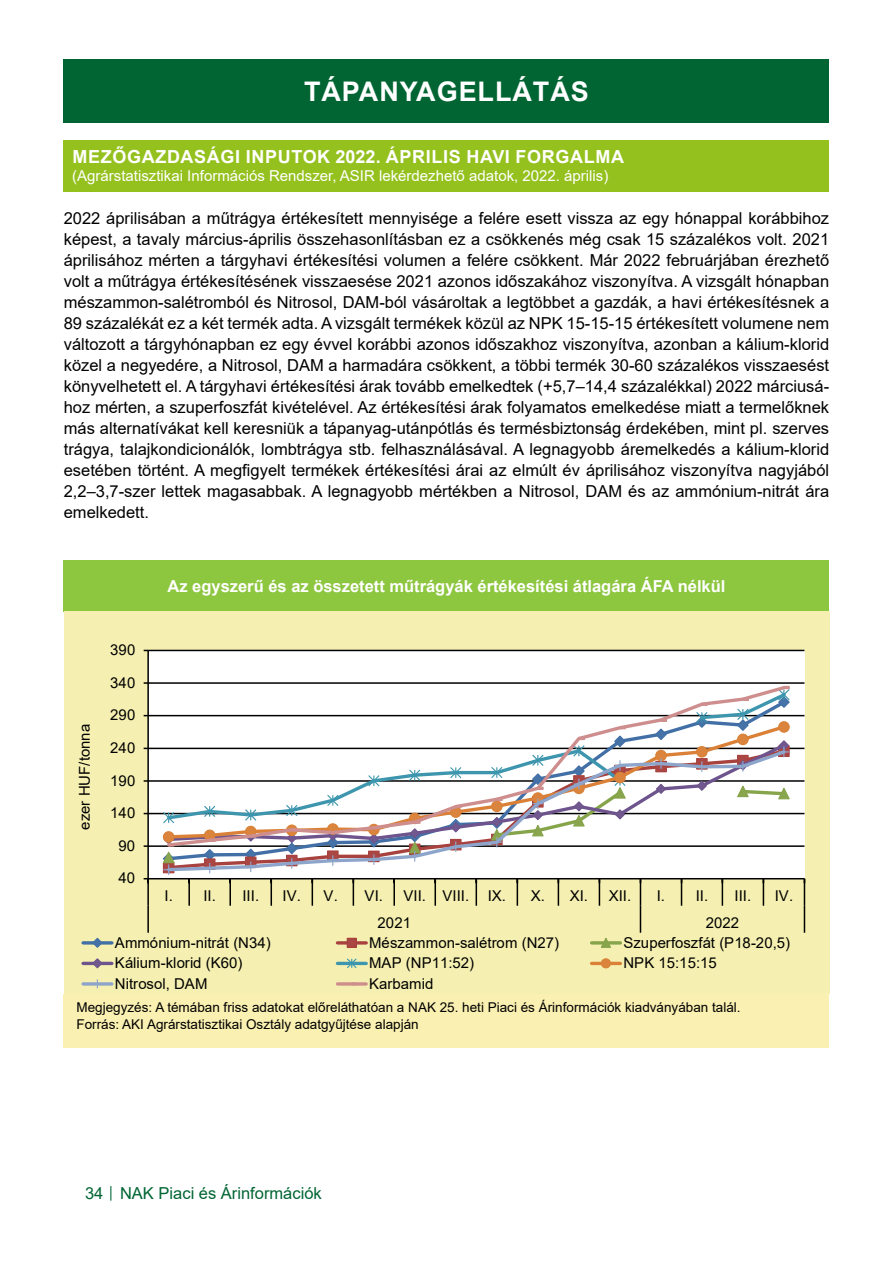
<style>
.page{position:relative;width:893px;height:1263px;background:#fff}
.page>*{position:absolute;margin:0;border:0;box-sizing:border-box;transform-origin:0 0}
.Cím_01{font:700 27px "Arial";letter-spacing:.035em;color:#fff}
.Cím_02{font:700 18px "Arial";letter-spacing:.035em;color:#fff}
.Szoveg{font:16.5px/21px "Arial";color:#000;text-align:justify}
.Tablazat_cime{font:700 16.5px "Arial";color:#fff}
.t1{font:16.5px "Arial";color:#006533}
.t2{font:15px "Arial";color:#000}
.Cím_03{font:15px "Arial";color:#fff}
.Tablazat_forrasa{font:13.5px/16.2px "Arial";color:#000}
.s1{font-size:12px}
</style>
<div class="page">
<div style="left:64px;top:60px;width:765px;height:63px;background:#006533"></div>
<div style="left:64px;top:994px;width:765px;height:54px;background:#faf0b1"></div>
<div style="left:64px;top:560px;width:765px;height:51px;background:#8dc63f"></div>
<div style="left:64px;top:140px;width:765px;height:51px;background:#95c11f"></div>
<div style="left:64px;top:612px;width:765px;height:382px;background:#f5f0b1"></div>
<div style="left:148px;top:650px;width:656px;height:229px;background:#fff"></div>
<hr style="left:148px;top:845px;width:656px;height:2px;background:#000">
<hr style="left:148px;top:813px;width:656px;height:1px;background:#000">
<hr style="left:148px;top:780px;width:656px;height:2px;background:#000">
<hr style="left:148px;top:748px;width:656px;height:1px;background:#000">
<hr style="left:148px;top:715px;width:656px;height:1px;background:#000">
<hr style="left:148px;top:682px;width:656px;height:2px;background:#000">
<hr style="left:148px;top:650px;width:656px;height:1px;background:#000">
<hr style="left:147px;top:650px;width:2px;height:229px;background:#000">
<hr style="left:148px;top:878px;width:656px;height:1px;background:#000">
<hr style="left:147px;top:879px;width:2px;height:27px;background:#000">
<hr style="left:188px;top:879px;width:2px;height:27px;background:#000">
<hr style="left:229px;top:879px;width:2px;height:27px;background:#000">
<svg style="left:271px;top:879px;width:1px;height:27px"></svg>
<svg style="left:312px;top:879px;width:1px;height:27px"></svg>
<svg style="left:353px;top:879px;width:1px;height:27px"></svg>
<hr style="left:393px;top:879px;width:2px;height:27px;background:#000">
<hr style="left:434px;top:879px;width:2px;height:27px;background:#000">
<svg style="left:476px;top:879px;width:1px;height:27px"></svg>
<svg style="left:517px;top:879px;width:1px;height:27px"></svg>
<svg style="left:558px;top:879px;width:1px;height:27px"></svg>
<svg style="left:599px;top:879px;width:1px;height:27px"></svg>
<svg style="left:681px;top:879px;width:1px;height:27px"></svg>
<svg style="left:722px;top:879px;width:1px;height:27px"></svg>
<svg style="left:763px;top:879px;width:1px;height:27px"></svg>
<hr style="left:147px;top:906px;width:2px;height:27px;background:#000">
<svg style="left:640px;top:879px;width:1px;height:54px"></svg>
<svg style="left:804px;top:879px;width:1px;height:54px"></svg>
<svg style="left:162px;top:812px;width:3px;height:12px"></svg>
<svg style="left:176px;top:849px;width:286px;height:22px"></svg>
<svg style="left:328px;top:855px;width:10px;height:11px"></svg>
<svg style="left:451px;top:849px;width:10px;height:3px"></svg>
<svg style="left:165px;top:683px;width:623px;height:166px"></svg>
<svg style="left:162px;top:833px;width:14px;height:42px"></svg>
<svg style="left:203px;top:831px;width:14px;height:42px"></svg>
<svg style="left:244px;top:830px;width:14px;height:42px"></svg>
<svg style="left:285px;top:828px;width:14px;height:41px"></svg>
<svg style="left:326px;top:829px;width:14px;height:20px"></svg>
<svg style="left:367px;top:826px;width:14px;height:39px"></svg>
<svg style="left:408px;top:820px;width:14px;height:41px"></svg>
<svg style="left:455px;top:805px;width:7px;height:3px"></svg>
<svg style="left:490px;top:686px;width:301px;height:161px"></svg>
<hr style="left:83px;top:941px;width:29px;height:3px;background:#416fa6">
<svg style="left:91px;top:937px;width:12px;height:11px"></svg>
<hr style="left:337px;top:941px;width:29px;height:3px;background:#a8423f">
<div style="left:347px;top:938px;width:9px;height:9px;background:#aa4643"></div>
<div style="left:347px;top:938px;width:10px;height:10px;border:1px solid #a8423f"></div>
<hr style="left:592px;top:941px;width:28px;height:3px;background:#86a44a">
<svg style="left:600px;top:938px;width:12px;height:10px"></svg>
<hr style="left:83px;top:962px;width:29px;height:3px;background:#6e548d">
<svg style="left:91px;top:958px;width:12px;height:11px"></svg>
<hr style="left:337px;top:962px;width:29px;height:3px;background:#3d96ae">
<svg style="left:346px;top:958px;width:12px;height:11px"></svg>
<hr style="left:592px;top:962px;width:28px;height:3px;background:#da8137">
<div style="left:601px;top:959px;width:9px;height:9px;background:#db843d;border-radius:50%"></div>
<div style="left:601px;top:958px;width:10px;height:10px;border:1px solid #da8137;border-radius:50%"></div>
<svg style="left:83px;top:982px;width:29px;height:4px"></svg>
<svg style="left:93px;top:979px;width:9px;height:9px"></svg>
<svg style="left:337px;top:982px;width:29px;height:4px"></svg>
<svg style="left:351px;top:982px;width:6px;height:3px"></svg>
<p class="Cím_01" style="left:304px;top:73px;width:286px">TÁPANYAGELLÁTÁS</p>
<p class="Cím_02" style="left:73px;top:144px;width:553px">MEZŐGAZDASÁGI INPUTOK 2022. ÁPRILIS HAVI FORGALMA</p>
<p class="Cím_03" style="left:72px;top:166px;width:538px">(Agrárstatisztikai Információs Rendszer, ASIR lekérdezhető adatok, 2022. április)</p>
<p class="Szoveg" style="left:64px;top:208px;width:767px">2022 áprilisában a műtrágya értékesített mennyisége a felére esett vissza az egy hónappal korábbihoz képest, a tavaly március-április összehasonlításban ez a csökkenés még csak 15 százalékos volt. 2021 áprilisához mérten a tárgyhavi értékesítési volumen a felére csökkent. Már 2022 februárjában érezhető volt a műtrágya értékesítésének visszaesése 2021 azonos időszakához viszonyítva. A vizsgált hónapban mészammon-salétromból és Nitrosol, DAM-ból vásároltak a legtöbbet a gazdák, a havi értékesítésnek a 89 százalékát ez a két termék adta. A vizsgált termékek közül az NPK 15-15-15 értékesített volumene nem változott a tárgyhónapban ez egy évvel korábbi azonos időszakhoz viszonyítva, azonban a kálium-klorid közel a negyedére, a Nitrosol, DAM a harmadára csökkent, a többi termék 30-60 százalékos visszaesést könyvelhetett el. A tárgyhavi értékesítési árak tovább emelkedtek (+5,7–14,4 százalékkal) 2022 márciusá&shy;hoz mérten, a szuperfoszfát kivételével. Az értékesítési árak folyamatos emelkedése miatt a termelőknek más alternatívákat kell keresniük a tápanyag-utánpótlás és termésbiztonság érdekében, mint pl. szerves trágya, talajkondicionálók, lombtrágya stb. felhasználásával. A legnagyobb áremelkedés a kálium-klorid esetében történt. A megfigyelt termékek értékesítési árai az elmúlt év áprilisához viszonyítva nagyjából 2,2–3,7-szer lettek magasabbak. A legnagyobb mértékben a Nitrosol, DAM és az ammónium-nitrát ára emelkedett.</p>
<p class="t2" style="left:74px;top:830px;width:107px;rotate:-90deg">ezer HUF/tonna</p>
<p class="t2" style="left:110px;top:639px;width:27px">390</p>
<p class="t2" style="left:110px;top:672px;width:27px">340</p>
<p class="t2" style="left:110px;top:705px;width:27px">290</p>
<p class="t2" style="left:110px;top:737px;width:27px">240</p>
<p class="t2" style="left:110px;top:770px;width:27px">190</p>
<p class="t2" style="left:110px;top:803px;width:27px">140</p>
<p class="t2" style="left:119px;top:835px;width:18px">90</p>
<p class="t2" style="left:119px;top:868px;width:18px">40</p>
<p class="Tablazat_cime" style="left:168px;top:574px;width:559px">Az egyszerű és az összetett műtrágyák értékesítési átlagára ÁFA nélkül</p>
<p class="t2" style="left:165px;top:886px;width:53px">I. II.</p>
<p class="t2" style="left:242px;top:886px;width:18px">III.</p>
<p class="t2" style="left:283px;top:886px;width:57px">IV. V.</p>
<p class="t2" style="left:365px;top:886px;width:143px">VI. VII. VIII. IX.</p>
<p class="t2" style="left:531px;top:886px;width:59px">X. XI.</p>
<p class="t2" style="left:609px;top:886px;width:24px">XII.</p>
<p class="t2" style="left:657px;top:886px;width:53px">I. II.</p>
<p class="t2" style="left:735px;top:886px;width:18px">III.</p>
<p class="t2" style="left:775px;top:886px;width:20px">IV.</p>
<p class="t2" style="left:378px;top:913px;width:35px">2021</p>
<p class="t2" style="left:706px;top:913px;width:35px">2022</p>
<p class="t2" style="left:115px;top:932px;width:157px">Ammónium-nitrát (N34)</p>
<p class="t2" style="left:369px;top:932px;width:191px">Mészammon-salétrom (N27)</p>
<p class="t2" style="left:623px;top:932px;width:168px">Szuperfoszfát (P18-20,5)</p>
<p class="t2" style="left:115px;top:952px;width:129px">Kálium-klorid (K60)</p>
<p class="t2" style="left:369px;top:952px;width:107px">MAP (NP11:52)</p>
<p class="t2" style="left:623px;top:952px;width:95px">NPK 15:15:15</p>
<p class="t2" style="left:115px;top:973px;width:94px">Nitrosol, DAM</p>
<p class="t2" style="left:369px;top:973px;width:66px">Karbamid</p>
<p class="Tablazat_forrasa" style="left:77px;top:999px;width:666px">Megjegyzés: A témában friss adatokat előreláthatóan a NAK 25. heti Piaci és Árinformációk kiadványában talál.<br>Forrás: AKI Agrárstatisztikai Osztály adatgyűjtése alapján</p>
<p class="t1" style="left:85px;top:1182px;width:238px">34 <span class="s1">│</span> NAK Piaci és Árinformációk</p>
</div>
